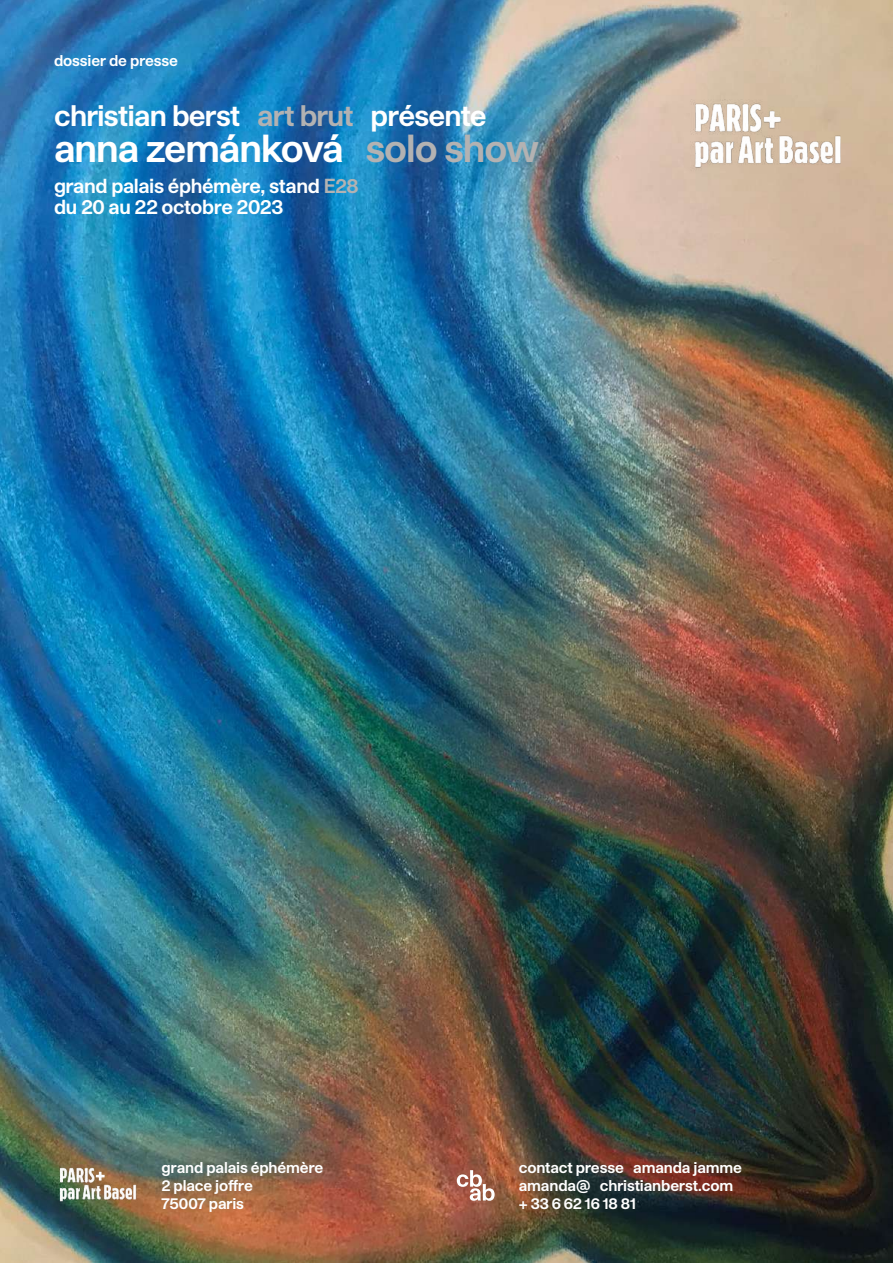
<style>
.page{position:relative;width:893px;height:1263px;background:#fff}
.page>*{position:absolute;margin:0;border:0;box-sizing:border-box;transform-origin:0 0}
.t1{font:700 37.5px "Studio Pro GCB";letter-spacing:-.025em;color:#fff}
.t2{font:700 28.5px "Studio Pro GCB";letter-spacing:-.025em;color:#fff}
.t3{font:700 19.5px/21.6px "Studio Pro GCB";letter-spacing:-.02em;color:#fff}
.t4{font:700 15px/18px "Studio Pro GCB";letter-spacing:-.01em;color:#fff}
.s1{color:#b3b2b2}
</style>
<div class="page">
<img style="left:0;top:0;width:893px;height:1263px">
<svg style="left:457px;top:1170px;width:38px;height:31px"></svg>
<img style="left:684px;top:93px;width:165px;height:84px">
<img style="left:54px;top:1163px;width:86px;height:44px">
<p class="t4" style="left:54px;top:51px;width:126px">dossier de presse</p>
<h2 class="t2" style="left:54px;top:96px;width:434px">christian berst <span class="s1">art brut</span> présente</h2>
<h1 class="t1" style="left:54px;top:122px;width:487px">anna zemánková <span class="s1">solo show</span></h1>
<h3 class="t3" style="left:54px;top:174px;width:306px">grand palais éphémère, stand <span class="s1">E28 </span>du 20 au 22 octobre 2023</h3>
<p class="t4" style="left:162px;top:1158px;width:163px">grand palais éphémère<br>2 place joffre<br>75007 paris</p>
<p class="t4" style="left:519px;top:1158px;width:225px">contact presse amanda jamme amanda@ christianberst.com + 33 6 62 16 18 81</p>
</div>
